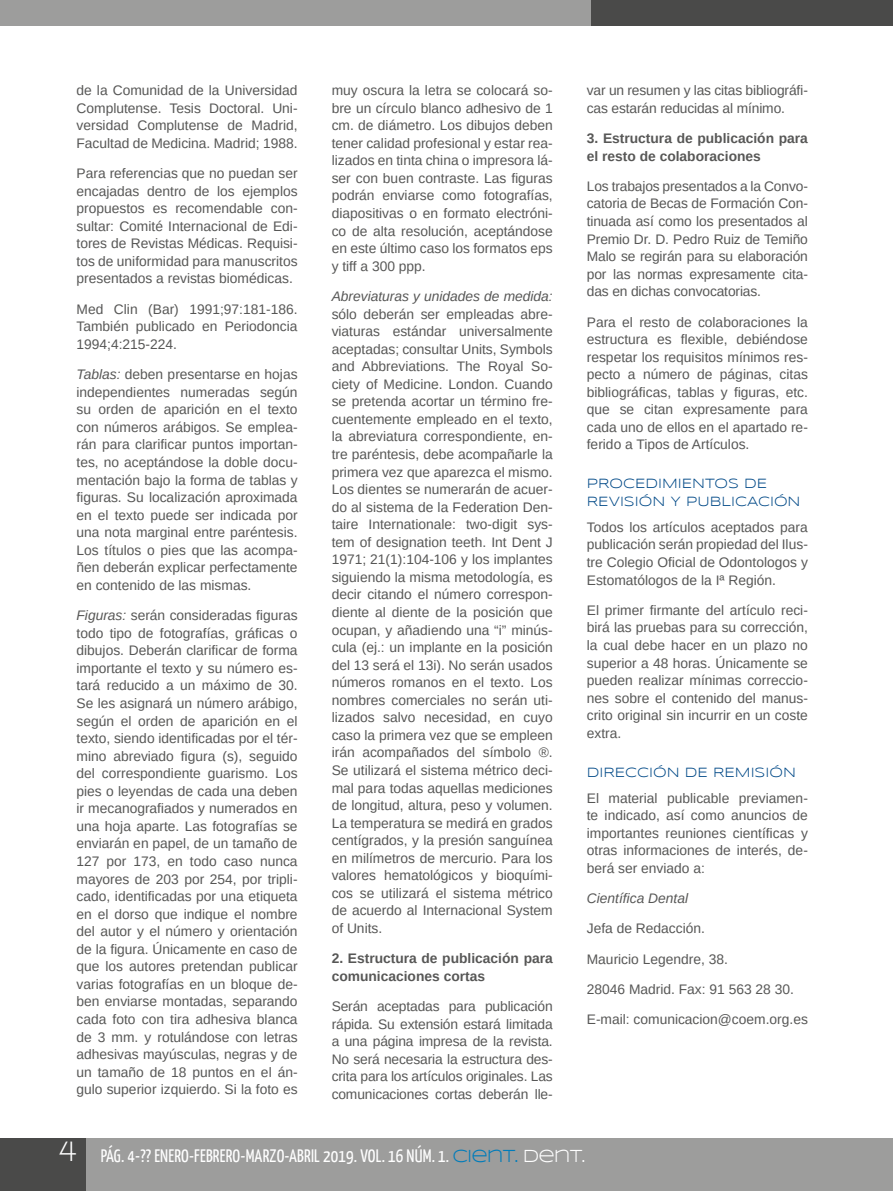
<style>
.page{position:relative;width:893px;height:1191px;background:#fff}
.page>*{position:absolute;margin:0;border:0;box-sizing:border-box;transform-origin:0 0}
.t1{font:700 30px "Walkway";color:#fff}
.t2{font:18px "Yanone Kaffeesatz";letter-spacing:.01em;color:#fff}
.t3{font:13.8px/17.5px "Arimo";color:#575756;text-align:justify}
.t4{font:700 13.8px/17.5px "Arimo";color:#575756}
.t5{font:13.8px/17.5px "Syncopate";color:#004987}
.t6{font:italic 13.8px "Arimo";color:#575756}
.s1{font-style:italic}
.s2{font-family:"Syncopate";color:#007cba}
.s3{font-family:"Syncopate"}
</style>
<div class="page">
<div style="left:0;top:1138px;width:893px;height:53px;background:#9d9d9c"></div>
<div style="left:0;top:1138px;width:85px;height:53px;background:#4a4a49"></div>
<div style="left:0;top:0;width:893px;height:25px;background:#9d9d9c"></div>
<div style="left:591px;top:0;width:302px;height:25px;background:#4a4a49"></div>
<p class="t3" style="left:77px;top:82px;width:223px">de la Comunidad de la Universidad Complutense. Tesis Doctoral. Uni&shy;versidad Complutense de Madrid, Facultad de Medicina. Madrid; 1988.</p>
<p class="t3" style="left:77px;top:165px;width:223px">Para referencias que no puedan ser encajadas dentro de los ejemplos propuestos es recomendable con&shy;sultar: Comité Internacional de Edi&shy;tores de Revistas Médicas. Requisi&shy;tos de uniformidad para manuscritos presentados a revistas biomédicas.</p>
<p class="t3" style="left:77px;top:300px;width:223px">Med Clin (Bar) 1991;97:181-186.<br>También publicado en Periodoncia 1994;4:215-224.</p>
<p class="t3" style="left:77px;top:366px;width:223px"><span class="s1">Tablas:</span> deben presentarse en hojas independientes numeradas según su orden de aparición en el texto con números arábigos. Se emplea&shy;rán para clarificar puntos importan&shy;tes, no aceptándose la doble docu&shy;mentación bajo la forma de tablas y figuras. Su localización aproximada en el texto puede ser indicada por una nota marginal entre paréntesis.<br>Los títulos o pies que las acompa&shy;ñen deberán explicar perfectamente en contenido de las mismas.</p>
<p class="t3" style="left:77px;top:607px;width:223px"><span class="s1">Figuras:</span> serán consideradas figuras todo tipo de fotografías, gráficas o dibujos. Deberán clarificar de forma importante el texto y su número es&shy;tará reducido a un máximo de 30.<br>Se les asignará un número arábigo, según el orden de aparición en el texto, siendo identificadas por el tér&shy;mino abreviado figura (s), seguido del correspondiente guarismo. Los pies o leyendas de cada una deben ir mecanografiados y numerados en una hoja aparte. Las fotografías se enviarán en papel, de un tamaño de 127 por 173, en todo caso nunca mayores de 203 por 254, por tripli&shy;cado, identificadas por una etiqueta en el dorso que indique el nombre del autor y el número y orientación de la figura. Únicamente en caso de que los autores pretendan publicar varias fotografías en un bloque de&shy;ben enviarse montadas, separando cada foto con tira adhesiva blanca de 3 mm. y rotulándose con letras adhesivas mayúsculas, negras y de un tamaño de 18 puntos en el án&shy;gulo superior izquierdo. Si la foto es</p>
<p class="t3" style="left:332px;top:82px;width:223px">muy oscura la letra se colocará so&shy;bre un círculo blanco adhesivo de 1 cm. de diámetro. Los dibujos deben tener calidad profesional y estar rea&shy;lizados en tinta china o impresora lá&shy;ser con buen contraste. Las figuras podrán enviarse como fotografías, diapositivas o en formato electróni&shy;co de alta resolución, aceptándose en este último caso los formatos eps y tiff a 300 ppp.</p>
<p class="t6" style="left:332px;top:287px;width:223px">Abreviaturas y unidades de medida:</p>
<p class="t3" style="left:332px;top:305px;width:223px">sólo deberán ser empleadas abre&shy;viaturas estándar universalmente aceptadas; consultar Units, Symbols and Abbreviations. The Royal So&shy;ciety of Medicine. London. Cuando se pretenda acortar un término fre&shy;cuentemente empleado en el texto, la abreviatura correspondiente, en&shy;tre paréntesis, debe acompañarle la primera vez que aparezca el mismo.<br>Los dientes se numerarán de acuer&shy;do al sistema de la Federation Den&shy;taire Internationale: two-digit sys&shy;tem of designation teeth. Int Dent J 1971; 21(1):104-106 y los implantes siguiendo la misma metodología, es decir citando el número correspon&shy;diente al diente de la posición que ocupan, y añadiendo una “i” minús&shy;cula (ej.: un implante en la posición del 13 será el 13i). No serán usados números romanos en el texto. Los nombres comerciales no serán uti&shy;lizados salvo necesidad, en cuyo caso la primera vez que se empleen irán acompañados del símbolo ®.<br>Se utilizará el sistema métrico deci&shy;mal para todas aquellas mediciones de longitud, altura, peso y volumen.<br>La temperatura se medirá en grados centígrados, y la presión sanguínea en milímetros de mercurio. Para los valores hematológicos y bioquími&shy;cos se utilizará el sistema métrico de acuerdo al Internacional System of Units.</p>
<p class="t4" style="left:332px;top:950px;width:223px">2. Estructura de publicación para comunicaciones cortas</p>
<p class="t3" style="left:332px;top:997px;width:223px">Serán aceptadas para publicación rápida. Su extensión estará limitada a una página impresa de la revista.<br>No será necesaria la estructura des&shy;crita para los artículos originales. Las comunicaciones cortas deberán lle-</p>
<p class="t3" style="left:587px;top:82px;width:223px">var un resumen y las citas bibliográfi&shy;cas estarán reducidas al mínimo.</p>
<p class="t4" style="left:587px;top:130px;width:223px">3. Estructura de publicación para el resto de colaboraciones</p>
<p class="t3" style="left:587px;top:177px;width:223px">Los trabajos presentados a la Convo&shy;catoria de Becas de Formación Con&shy;tinuada así como los presentados al Premio Dr. D. Pedro Ruiz de Temiño Malo se regirán para su elaboración por las normas expresamente cita&shy;das en dichas convocatorias.</p>
<p class="t3" style="left:587px;top:313px;width:223px">Para el resto de colaboraciones la estructura es flexible, debiéndose respetar los requisitos mínimos res&shy;pecto a número de páginas, citas bibliográficas, tablas y figuras, etc. que se citan expresamente para cada uno de ellos en el apartado re&shy;ferido a Tipos de Artículos.</p>
<p class="t5" style="left:587px;top:475px;width:215px">PROCEDIMIENTOS DE<br>REVISIÓN Y PUBLICACIÓN</p>
<p class="t3" style="left:587px;top:518px;width:223px">Todos los artículos aceptados para publicación serán propiedad del Ilus&shy;tre Colegio Oficial de Odontologos y Estomatólogos de la Iª Región.</p>
<p class="t3" style="left:587px;top:601px;width:223px">El primer firmante del artículo reci&shy;birá las pruebas para su corrección, la cual debe hacer en un plazo no superior a 48 horas. Únicamente se pueden realizar mínimas correccio&shy;nes sobre el contenido del manus&shy;crito original sin incurrir en un coste extra.</p>
<p class="t5" style="left:587px;top:763px;width:211px">DIRECCIÓN DE REMISIÓN</p>
<p class="t3" style="left:587px;top:789px;width:223px">El material publicable previamen&shy;te indicado, así como anuncios de importantes reuniones científicas y otras informaciones de interés, de&shy;berá ser enviado a:</p>
<p class="t6" style="left:587px;top:889px;width:103px">Científica Dental</p>
<p class="t3" style="left:587px;top:913px;width:223px;line-height:30.3px;text-align:left">Jefa de Redacción.<br>Mauricio Legendre, 38.<br>28046 Madrid. Fax: 91 563 28 30.<br>E-mail: comunicacion@coem.org.es</p>
<h1 class="t1" style="left:59px;top:1134px;width:19px">4</h1>
<h2 class="t2" style="left:101px;top:1144px;width:486px">PÁG. 4-?? ENERO-FEBRERO-MARZO-ABRIL 2019. VOL. 16 NÚM. 1. <span class="s2">CIENT.</span> <span class="s3">DENT.</span></h2>
</div>
